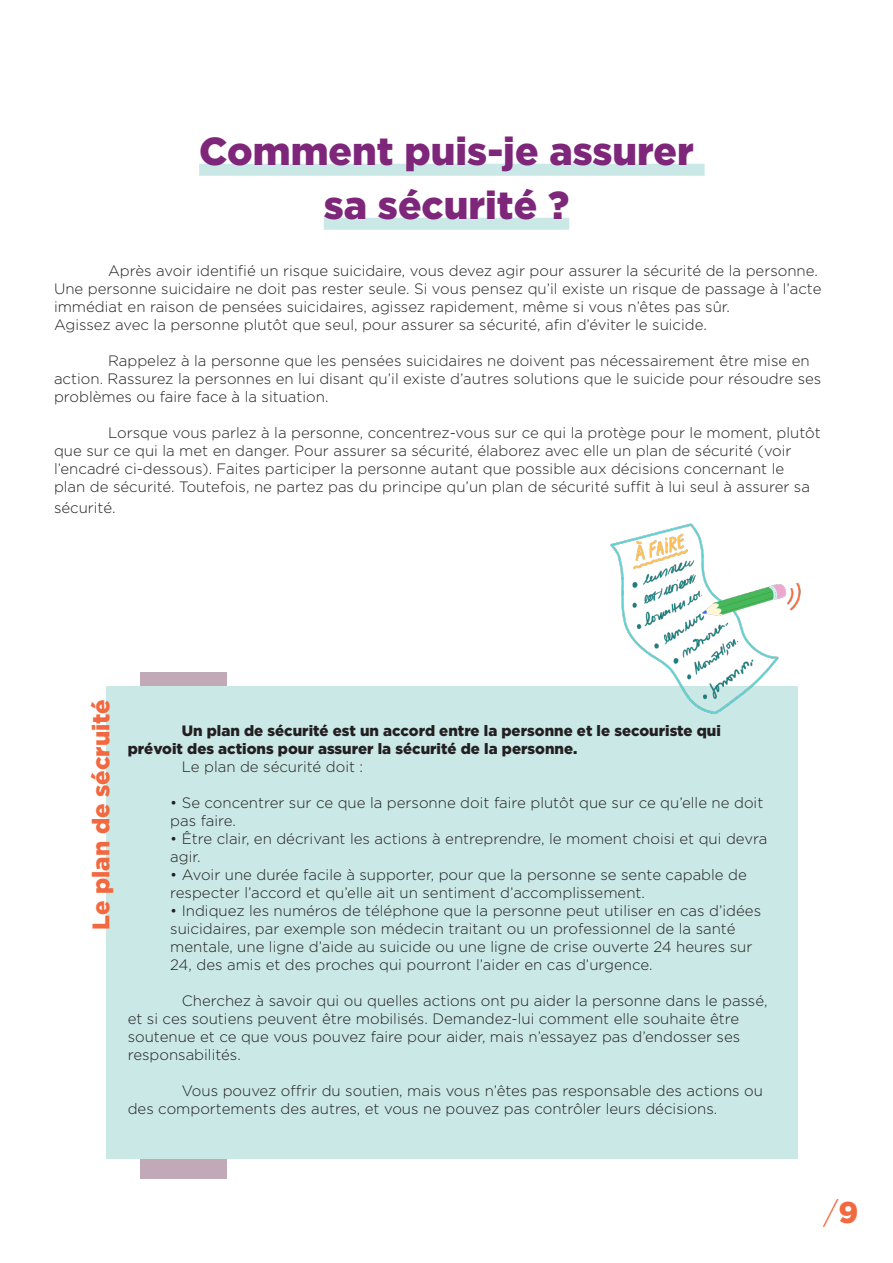
<style>
.page{position:relative;width:893px;height:1263px;background:#fff}
.page>*{position:absolute;margin:0;border:0;box-sizing:border-box;transform-origin:0 0}
.t1{font:900 39px "Gotham";color:#7d267a}
.t2{font:300 30px "Gotham";color:#f2693f}
.t3{font:900 24px "Gotham";color:#f2693f}
.t4{font:300 15px/18px "Gotham";color:#231f20}
.t5{font:900 15px/18px "Gotham";color:#231f20}
.s1{font-weight:900}
</style>
<div class="page">
<div style="left:199px;top:164px;width:506px;height:12px;background:#c9e8e6"></div>
<div style="left:324px;top:218px;width:245px;height:12px;background:#c9e8e6"></div>
<div style="left:140px;top:672px;width:87px;height:507px;background:#c2a9b7"></div>
<div style="left:106px;top:687px;width:692px;height:472px;background:#c9e8e6"></div>
<img style="left:595px;top:523px;width:206px;height:191px">
<p class="t1" style="left:199px;top:128px;width:496px">Comment puis-je assurer</p>
<p class="t1" style="left:324px;top:182px;width:247px">sa sécurité ?</p>
<p class="t4" style="left:54px;top:261px;width:769px;text-indent:54px">Après avoir identifié un risque suicidaire, vous devez agir pour assurer la sécurité de la personne.<br>Une personne suicidaire ne doit pas rester seule. Si vous pensez qu’il existe un risque de passage à l’acte immédiat en raison de pensées suicidaires, agissez rapidement, même si vous n’êtes pas sûr.</p>
<p class="t4" style="left:54px;top:315px;width:654px">Agissez avec la personne plutôt que seul, pour assurer sa sécurité, afin d’éviter le suicide.</p>
<p class="t4" style="left:54px;top:351px;width:769px;text-indent:54px">Rappelez à la personne que les pensées suicidaires ne doivent pas nécessairement être mise en action. Rassurez la personnes en lui disant qu’il existe d’autres solutions que le suicide pour résoudre ses problèmes ou faire face à la situation.</p>
<p class="t4" style="left:54px;top:423px;width:768px;text-indent:54px">Lorsque vous parlez à la personne, concentrez-vous sur ce qui la protège pour le moment, plutôt que sur ce qui la met en danger. Pour assurer sa sécurité, élaborez avec elle un plan de sécurité (voir l’encadré ci-dessous). Faites participer la personne autant que possible aux décisions concernant le<br>plan de sécurité. Toutefois, ne partez pas du principe qu’un plan de sécurité suffit à lui seul à assurer sa</p>
<p class="t4" style="left:54px;top:498px;width:63px">sécurité.</p>
<p class="t3" style="left:87px;top:930px;width:232px;rotate:-90deg">Le plan de sécruité</p>
<p class="t5" style="left:128px;top:721px;width:595px;text-indent:54px">Un plan de sécurité est un accord entre la personne et le secouriste qui prévoit des actions pour assurer la sécurité de la personne.</p>
<p class="t4" style="left:182px;top:757px;width:183px">Le plan de sécurité doit :</p>
<p class="t4" style="left:170px;top:793px;width:595px">• Se concentrer sur ce que la personne doit faire plutôt que sur ce qu’elle ne doit pas faire.</p>
<p class="t4" style="left:170px;top:829px;width:599px">• Être clair, en décrivant les actions à entreprendre, le moment choisi et qui devra agir.</p>
<p class="t4" style="left:170px;top:865px;width:578px">• Avoir une durée facile à supporter, pour que la personne se sente capable de respecter l’accord et qu’elle ait un sentiment d’accomplissement.</p>
<p class="t4" style="left:170px;top:901px;width:592px">• Indiquez les numéros de téléphone que la personne peut utiliser en cas d’idées suicidaires, par exemple son médecin traitant ou un professionnel de la santé mentale, une ligne d’aide au suicide ou une ligne de crise ouverte 24 heures sur 24, des amis et des proches qui pourront l’aider en cas d’urgence.</p>
<p class="t4" style="left:128px;top:991px;width:641px;text-indent:54px">Cherchez à savoir qui ou quelles actions ont pu aider la personne dans le passé, et si ces soutiens peuvent être mobilisés. Demandez-lui comment elle souhaite être soutenue et ce que vous pouvez faire pour aider, mais n’essayez pas d’endosser ses responsabilités.</p>
<p class="t4" style="left:128px;top:1081px;width:637px;text-indent:54px">Vous pouvez offrir du soutien, mais vous n’êtes pas responsable des actions ou des comportements des autres, et vous ne pouvez pas contrôler leurs décisions.</p>
<h2 class="t2" style="left:823px;top:1193px;width:36px">/<span class="s1">9</span></h2>
</div>
